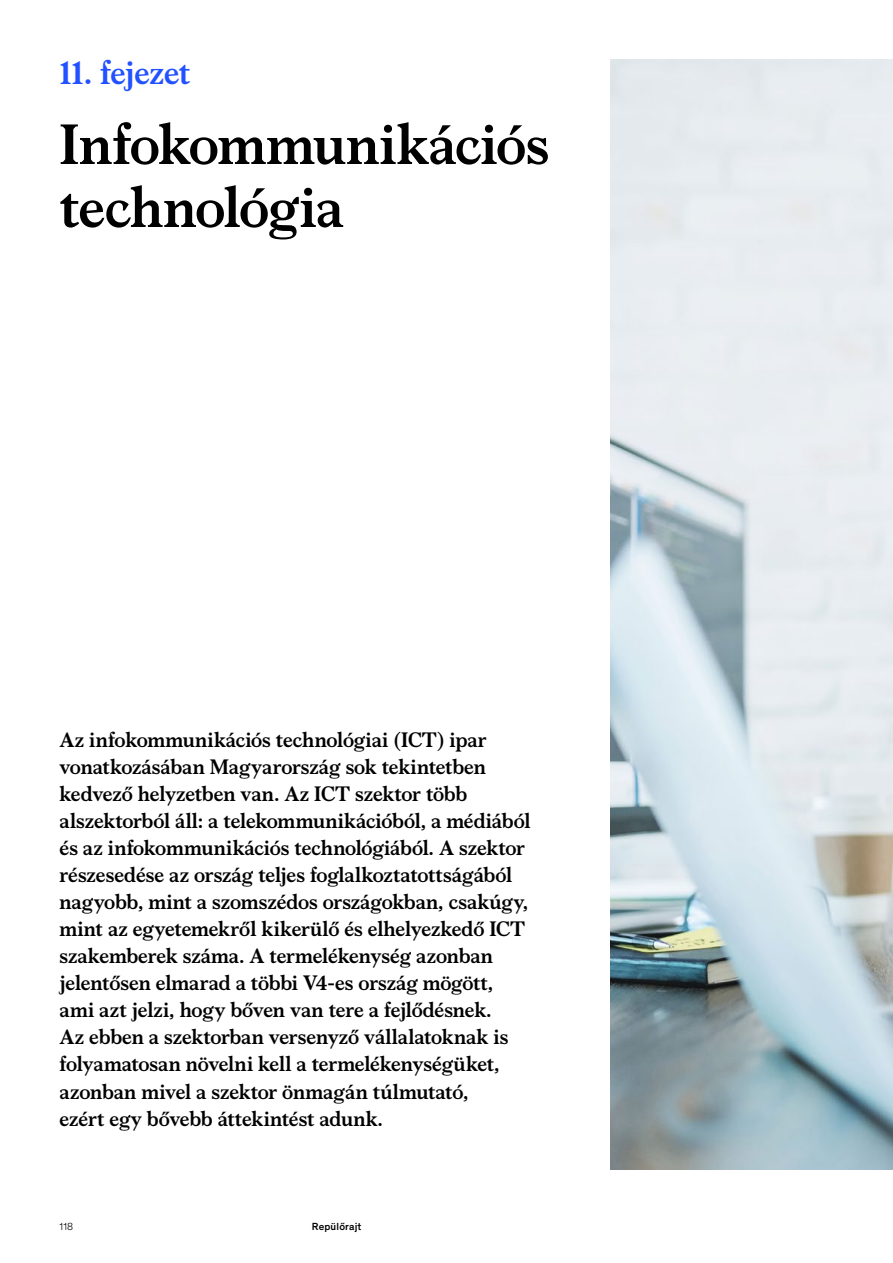
<style>
.page{position:relative;width:893px;height:1263px;background:#fff}
.page>*{position:absolute;margin:0;border:0;box-sizing:border-box;transform-origin:0 0}
.t1{font:700 57px/63px "Bower";letter-spacing:-.02em;color:#000}
.t2{font:700 33px "Bower";letter-spacing:-.015em;color:#2251ff}
.t3{font:700 21px/27px "Bower";letter-spacing:-.01em;color:#000}
.t4{font:500 10.5px "Mc Kinsey Sans";letter-spacing:.015em;color:#000}
.t5{font:300 10.5px "Mc Kinsey Sans";color:#000}
</style>
<div class="page">
<img style="left:610px;top:60px;width:283px;height:1109px">
<h2 class="t2" style="left:60px;top:48px;width:133px">11. fejezet</h2>
<h1 class="t1" style="left:60px;top:109px;width:491px">Infokommunikációs technológia</h1>
<p class="t3" style="left:60px;top:725px;width:472px">Az infokommunikációs technológiai (ICT) ipar vonatkozásában Magyarország sok tekintetben kedvező helyzetben van. Az ICT szektor több alszektorból áll: a telekommunikációból, a médiából és az infokommunikációs technológiából. A szektor részesedése az ország teljes foglalkoztatottságából nagyobb, mint a szomszédos országokban, csakúgy, mint az egyetemekről kikerülő és elhelyezkedő ICT szakemberek száma. A termelékenység azonban jelentősen elmarad a többi V4-es ország mögött, ami azt jelzi, hogy bőven van tere a fejlődésnek.<br>Az ebben a szektorban versenyző vállalatoknak is folyamatosan növelni kell a termelékenységüket, azonban mivel a szektor önmagán túlmutató,<br>ezért egy bővebb áttekintést adunk.</p>
<p class="t5" style="left:60px;top:1219px;width:15px">118</p>
<p class="t4" style="left:312px;top:1218px;width:51px">Repülőrajt</p>
</div>
